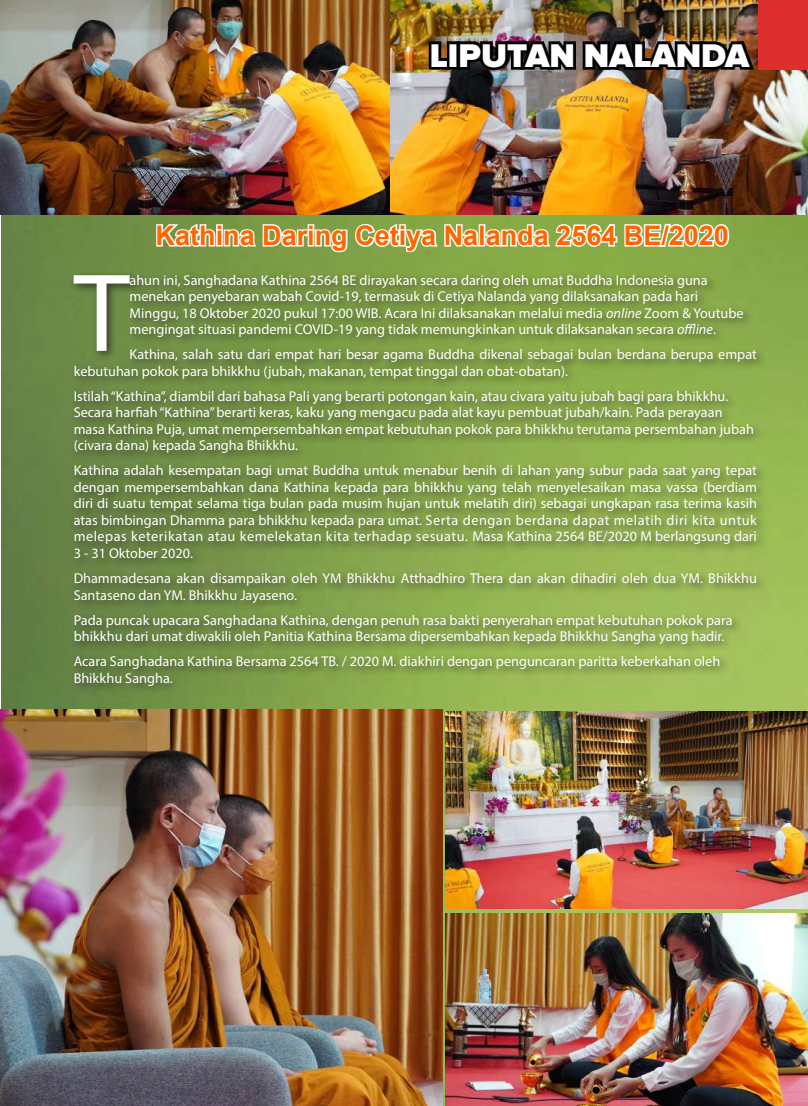
<style>
.page{position:relative;width:808px;height:1106px;background:#fff}
.page>*{position:absolute;margin:0;border:0;box-sizing:border-box;transform-origin:0 0}
.t1{font:112.2px "Myriad Pro";color:#fff}
.t2{font:900 34.05px "Proxima Nova";color:#fff}
.t3{font:700 27px "Arial";color:#f60}
.t4{font:14.25px/16.5px "Myriad Pro";color:#fff}
.s1{font-style:italic}
</style>
<div class="page">
<img style="left:1px;top:214px;width:807px;height:892px">
<img style="left:390px;top:0;width:418px;height:214px">
<img style="left:426px;top:32px;width:331px;height:42px">
<img style="left:0;top:0;width:390px;height:214px">
<svg style="left:155px;top:221px;width:576px;height:33px"></svg>
<img style="left:446px;top:711px;width:362px;height:198px">
<img style="left:446px;top:913px;width:362px;height:193px">
<img style="left:0;top:709px;width:443px;height:397px">
<div style="left:758px;top:0;width:50px;height:69px;background:#dd2e2e"></div>
<div style="left:69px;top:270px;width:698px;height:426px;background:#231f20;opacity:.75"></div>
<h2 class="t2" style="left:430px;top:40px;width:321px">LIPUTAN NALANDA</h2>
<h3 class="t3" style="left:156px;top:217px;width:575px">Kathina Daring Cetiya Nalanda 2564 BE/2020</h3>
<h1 class="t1" style="left:74px;top:244px;width:57px">T</h1>
<p class="t4" style="left:130px;top:271px;width:616px">ahun ini, Sanghadana Kathina 2564 BE dirayakan secara daring oleh umat Buddha Indonesia guna menekan penyebaran wabah Covid-19, termasuk di Cetiya Nalanda yang dilaksanakan pada hari Minggu, 18 Oktober 2020 pukul 17:00 WIB. Acara Ini dilaksanakan melalui media <span class="s1">online</span> Zoom &amp; Youtube mengingat situasi pandemi COVID-19 yang tidak memungkinkan untuk dilaksanakan secara <span class="s1">offline</span>.</p>
<p class="t4" style="left:74px;top:346px;width:685px;text-indent:56px">Kathina, salah satu dari empat hari besar agama Buddha dikenal sebagai bulan berdana berupa empat kebutuhan pokok para bhikkhu (jubah, makanan, tempat tinggal dan obat-obatan).</p>
<p class="t4" style="left:74px;top:387px;width:682px">Istilah “Kathina”, diambil dari bahasa Pali yang berarti potongan kain, atau civara yaitu jubah bagi para bhikkhu.<br>Secara harfiah “Kathina” berarti keras, kaku yang mengacu pada alat kayu pembuat jubah/kain. Pada perayaan masa Kathina Puja, umat mempersembahkan empat kebutuhan pokok para bhikkhu terutama persembahan jubah (civara dana) kepada Sangha Bhikkhu.</p>
<p class="t4" style="left:74px;top:462px;width:685px;text-align:justify">Kathina adalah kesempatan bagi umat Buddha untuk menabur benih di lahan yang subur pada saat yang tepat dengan mempersembahkan dana Kathina kepada para bhikkhu yang telah menyelesaikan masa vassa (berdiam diri di suatu tempat selama tiga bulan pada musim hujan untuk melatih diri) sebagai ungkapan rasa terima kasih atas bimbingan Dhamma para bhikkhu kepada para umat. Serta dengan berdana dapat melatih diri kita untuk melepas keterikatan atau kemelekatan kita terhadap sesuatu. Masa Kathina 2564 BE/2020 M berlangsung dari 3 - 31 Oktober 2020.</p>
<p class="t4" style="left:74px;top:569px;width:685px">Dhammadesana akan disampaikan oleh YM Bhikkhu Atthadhiro Thera dan akan dihadiri oleh dua YM. Bhikkhu<br>Santaseno dan YM. Bhikkhu Jayaseno.</p>
<p class="t4" style="left:74px;top:611px;width:660px">Pada puncak upacara Sanghadana Kathina, dengan penuh rasa bakti penyerahan empat kebutuhan pokok para bhikkhu dari umat diwakili oleh Panitia Kathina Bersama dipersembahkan kepada Bhikkhu Sangha yang hadir.</p>
<p class="t4" style="left:74px;top:652px;width:648px">Acara Sanghadana Kathina Bersama 2564 TB. / 2020 M. diakhiri dengan penguncaran paritta keberkahan oleh<br>Bhikkhu Sangha.</p>
</div>
